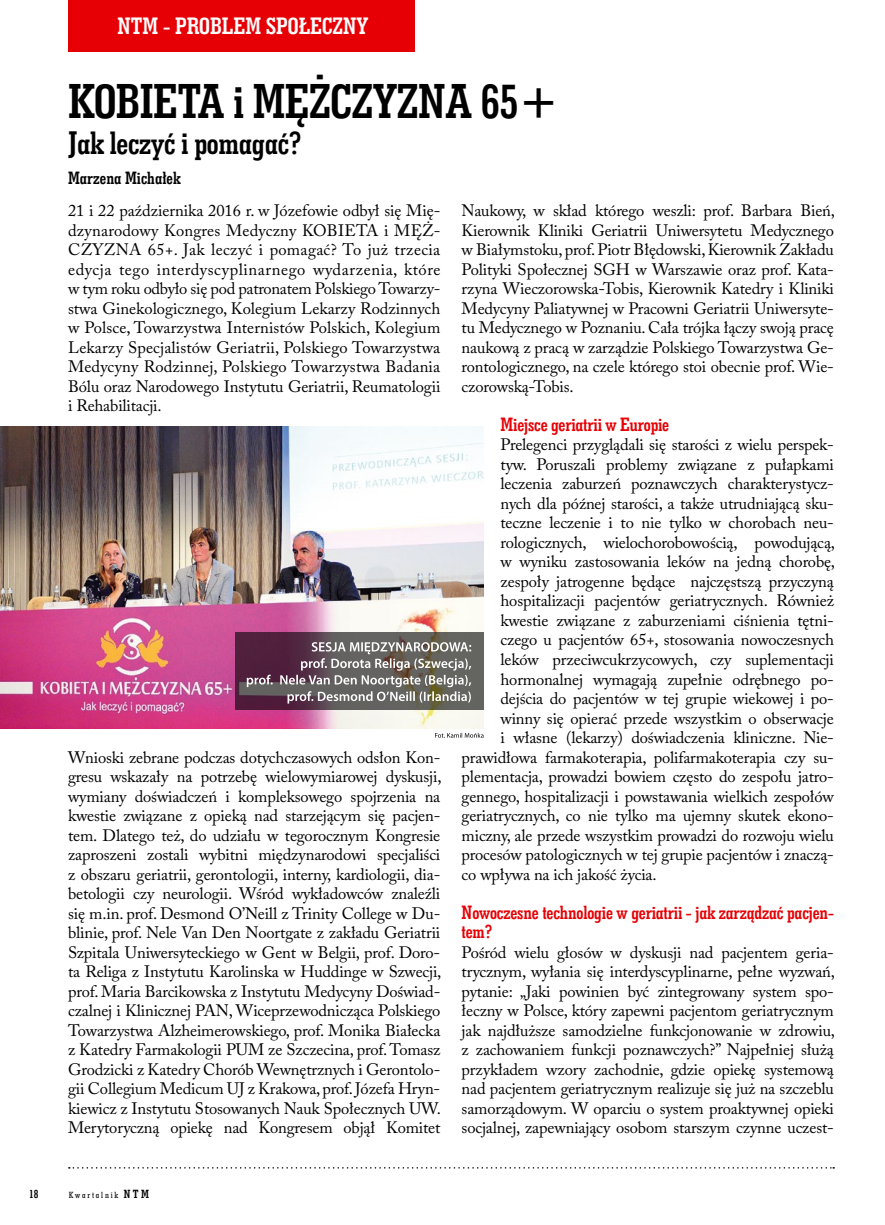
<style>
.page{position:relative;width:885px;height:1225px;background:#fff}
.page>*{position:absolute;margin:0;border:0;box-sizing:border-box;transform-origin:0 0}
.t1{font:49.5px "Geo Slab 703 Bd Cn EU Normal";letter-spacing:-.01em;color:#000}
.t2{font:33px "Geo Slab 703 Bd Cn EU Normal";letter-spacing:-.01em;color:#000}
.t3{font:24px "Geo Slab 703 Bd Cn EU Normal";color:#fff}
.t4{font:19.5px/19.5px "Geo Slab 703 Bd Cn EU Normal";letter-spacing:-.01em;color:#e60005}
.t5{font:18px "Geo Slab 703 Bd Cn EU Normal";color:#000}
.t6{font:16.5px/19.5px "Adobe Caslon Pro";letter-spacing:-.01em;color:#000;text-align:justify}
.t7{font:12px "Geo Slab 703 Bd Cn EU Normal";color:#000}
.t8{font:9px "Geo Slab 703 Md Cn EU Normal";letter-spacing:.2em;color:#000}
.s1{font-family:"Geo Slab 703 Bd Cn EU Normal";font-size:12px}
</style>
<div class="page">
<div style="left:68px;top:0;width:347px;height:51px;background:#e60005"></div>
<svg style="left:69px;top:1167px;width:765px;height:1px"></svg>
<img style="left:0;top:426px;width:483px;height:302px">
<svg style="left:435px;top:733px;width:48px;height:4px"></svg>
<svg style="left:234px;top:632px;width:249px;height:78px;background:#5d4a53"></svg>
<svg style="left:247px;top:642px;width:224px;height:61px;background:#7c7073"></svg>
<h3 class="t3" style="left:117px;top:11px;width:252px">NTM - PROBLEM SPOŁECZNY</h3>
<h1 class="t1" style="left:68px;top:70px;width:493px">KOBIETA i MĘŻCZYZNA 65+</h1>
<h2 class="t2" style="left:68px;top:122px;width:235px">Jak leczyć i pomagać?</h2>
<p class="t5" style="left:68px;top:166px;width:114px">Marzena Michałek</p>
<p class="t6" style="left:68px;top:201px;width:374px">21 i 22 października 2016 r. w Józefowie odbył się Mię&shy;dzynarodowy Kongres Medyczny KOBIETA i MĘŻ-CZYZNA 65+. Jak leczyć i pomagać? To już trzecia edycja tego interdyscyplinarnego wydarzenia, które w tym roku odbyło się pod patronatem Polskiego Towarzy&shy;stwa Ginekologicznego, Kolegium Lekarzy Rodzinnych w Polsce, Towarzystwa Internistów Polskich, Kolegium Lekarzy Specjalistów Geriatrii, Polskiego Towarzystwa Medycyny Rodzinnej, Polskiego Towarzystwa Badania Bólu oraz Narodowego Instytutu Geriatrii, Reumatologii i Rehabilitacji.</p>
<p class="t6" style="left:461px;top:201px;width:375px">Naukowy, w skład którego weszli: prof. Barbara Bień, Kierownik Kliniki Geriatrii Uniwersytetu Medycznego w Białymstoku, prof. Piotr Błędowski, Kierownik Zakładu Polityki Społecznej SGH w Warszawie oraz prof. Kata&shy;rzyna Wieczorowska-Tobis, Kierownik Katedry i Kliniki Medycyny Paliatywnej w Pracowni Geriatrii Uniwersyte&shy;tu Medycznego w Poznaniu. Cała trójka łączy swoją pracę naukową z pracą w zarządzie Polskiego Towarzystwa Ge&shy;rontologicznego, na czele którego stoi obecnie prof. Wie&shy;czorowską-Tobis.</p>
<p class="t4" style="left:500px;top:414px;width:170px">Miejsce geriatrii w Europie</p>
<p class="t6" style="left:500px;top:435px;width:335px">Prelegenci przyglądali się starości z wielu perspek-</p>
<p class="t6" style="left:500px;top:454px;width:335px">tyw. Poruszali problemy związane z pułapkami</p>
<p class="t6" style="left:500px;top:474px;width:335px">leczenia zaburzeń poznawczych charakterystycz-</p>
<p class="t6" style="left:500px;top:493px;width:335px">nych dla późnej starości, a także utrudniającą sku-</p>
<p class="t6" style="left:500px;top:513px;width:335px">teczne leczenie i to nie tylko w chorobach neu-</p>
<p class="t6" style="left:500px;top:532px;width:336px">rologicznych, wielochorobowością, powodującą,</p>
<p class="t6" style="left:500px;top:552px;width:336px">w wyniku zastosowania leków na jedną chorobę,</p>
<p class="t6" style="left:500px;top:571px;width:335px">zespoły jatrogenne będące najczęstszą przyczyną</p>
<p class="t6" style="left:500px;top:591px;width:335px">hospitalizacji pacjentów geriatrycznych. Również</p>
<p class="t6" style="left:500px;top:610px;width:335px">kwestie związane z zaburzeniami ciśnienia tętni-</p>
<p class="t6" style="left:500px;top:630px;width:335px">czego u pacjentów 65+, stosowania nowoczesnych</p>
<p class="t6" style="left:500px;top:649px;width:335px">leków przeciwcukrzycowych, czy suplementacji</p>
<p class="t6" style="left:500px;top:669px;width:335px">hormonalnej wymagają zupełnie odrębnego po-</p>
<p class="t6" style="left:500px;top:688px;width:335px">dejścia do pacjentów w tej grupie wiekowej i po-</p>
<p class="t6" style="left:500px;top:708px;width:335px">winny się opierać przede wszystkim o obserwacje</p>
<p class="t6" style="left:500px;top:727px;width:335px">i własne (lekarzy) doświadczenia kliniczne. Nie-</p>
<p class="t6" style="left:461px;top:747px;width:374px">prawidłowa farmakoterapia, polifarmakoterapia czy su-</p>
<p class="t6" style="left:461px;top:766px;width:374px">plementacja, prowadzi bowiem często do zespołu jatro-</p>
<p class="t6" style="left:461px;top:786px;width:374px">gennego, hospitalizacji i powstawania wielkich zespołów</p>
<p class="t6" style="left:461px;top:805px;width:374px">geriatrycznych, co nie tylko ma ujemny skutek ekono-</p>
<p class="t6" style="left:461px;top:825px;width:374px">miczny, ale przede wszystkim prowadzi do rozwoju wielu</p>
<p class="t6" style="left:461px;top:844px;width:374px">procesów patologicznych w tej grupie pacjentów i znaczą-</p>
<p class="t6" style="left:461px;top:864px;width:196px">co wpływa na ich jakość życia.</p>
<p class="t4" style="left:461px;top:901px;width:374px">Nowoczesne technologie w geriatrii - jak zarządzać pacjen&shy;tem?</p>
<p class="t6" style="left:461px;top:942px;width:375px">Pośród wielu głosów w dyskusji nad pacjentem geria&shy;trycznym, wyłania się interdyscyplinarne, pełne wyzwań, pytanie: „Jaki powinien być zintegrowany system spo&shy;łeczny w Polsce, który zapewni pacjentom geriatrycznym jak najdłuższe samodzielne funkcjonowanie w zdrowiu, z zachowaniem funkcji poznawczych?” Najpełniej służą przykładem wzory zachodnie, gdzie opiekę systemową nad pacjentem geriatrycznym realizuje się już na szczeblu samorządowym. W oparciu o system proaktywnej opieki socjalnej, zapewniający osobom starszym czynne uczest-</p>
<p class="t6" style="left:68px;top:747px;width:375px">Wnioski zebrane podczas dotychczasowych odsłon Kon&shy;gresu wskazały na potrzebę wielowymiarowej dyskusji, wymiany doświadczeń i kompleksowego spojrzenia na kwestie związane z opieką nad starzejącym się pacjen&shy;tem. Dlatego też, do udziału w tegorocznym Kongresie zaproszeni zostali wybitni międzynarodowi specjaliści z obszaru geriatrii, gerontologii, interny, kardiologii, dia&shy;betologii czy neurologii. Wśród wykładowców znaleźli się m.in. prof. Desmond O’Neill z Trinity College w Du&shy;blinie, prof. Nele Van Den Noortgate z zakładu Geriatrii Szpitala Uniwersyteckiego w Gent w Belgii, prof. Doro&shy;ta Religa z Instytutu Karolinska w Huddinge w Szwecji, prof. Maria Barcikowska z Instytutu Medycyny Doświad&shy;czalnej i Klinicznej PAN, Wiceprzewodnicząca Polskiego Towarzystwa Alzheimerowskiego, prof. Monika Białecka z Katedry Farmakologii PUM ze Szczecina, prof. Tomasz Grodzicki z Katedry Chorób Wewnętrznych i Gerontolo&shy;gii Collegium Medicum UJ z Krakowa, prof. Józefa Hryn&shy;kiewicz z Instytutu Stosowanych Nauk Społecznych UW.<br>Merytoryczną opiekę nad Kongresem objął Komitet</p>
<p class="t7" style="left:29px;top:1186px;width:11px">18</p>
<p class="t8" style="left:69px;top:1189px;width:82px">Kwartalnik <span class="s1">NTM</span></p>
</div>
